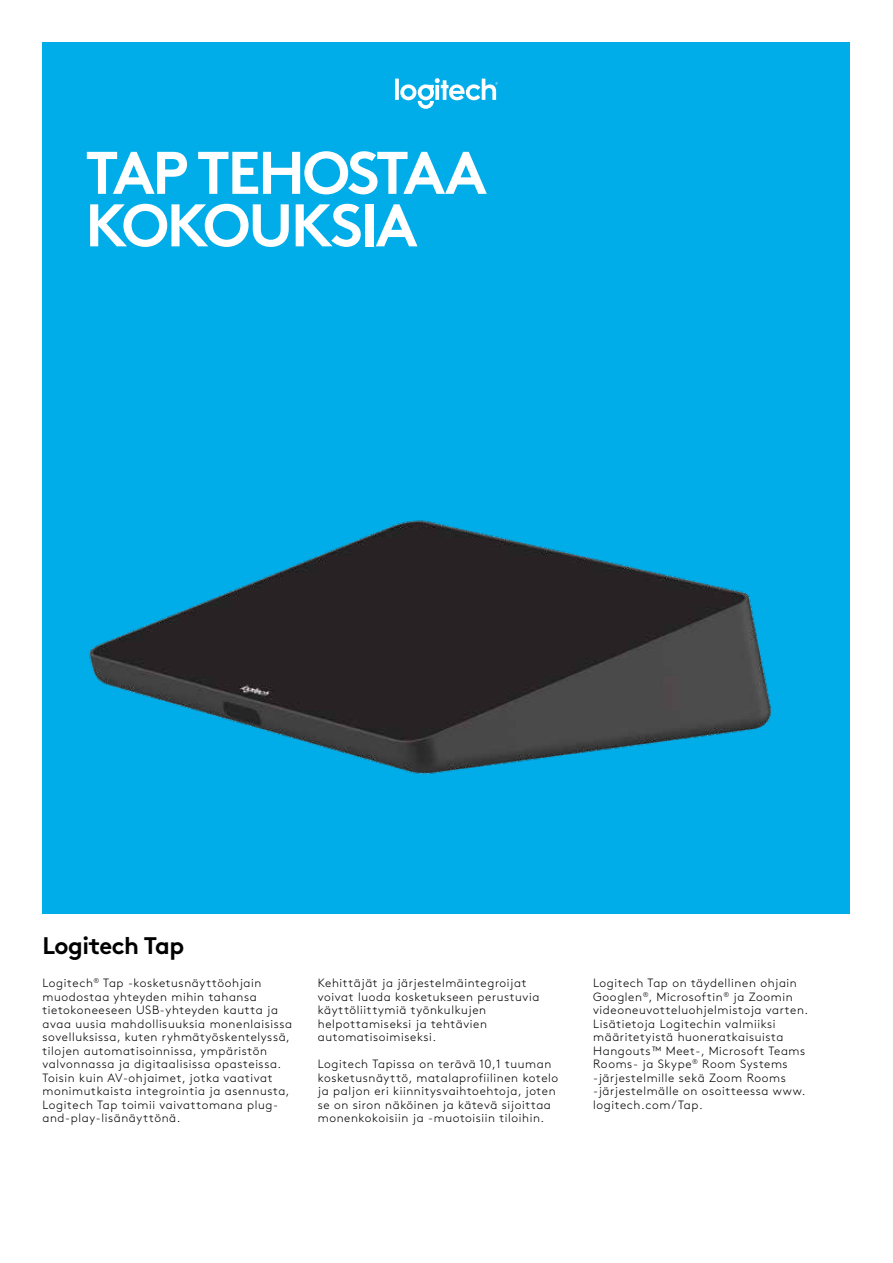
<style>
.page{position:relative;width:893px;height:1263px;background:#fff}
.page>*{position:absolute;margin:0;border:0;box-sizing:border-box;transform-origin:0 0}
.t1{font:700 60px/52.5px "Brown Pro";letter-spacing:-.04em;color:#fff}
.t2{font:700 24px "Brown Pro";letter-spacing:-.025em;color:#000}
.t3{font:300 12px/13.5px "Brown Pro";letter-spacing:.05em;color:#000}
</style>
<div class="page">
<div style="left:43px;top:43px;width:807px;height:871px;background:#00ade9"></div>
<img style="left:88px;top:520px;width:683px;height:254px">
<svg style="left:395px;top:78px;width:103px;height:31px"></svg>
<h1 class="t1" style="left:85px;top:140px;width:403px">TAP TEHOSTAA<br>KOKOUKSIA</h1>
<h2 class="t2" style="left:43px;top:926px;width:143px">Logitech Tap</h2>
<p class="t3" style="left:43px;top:975px;width:251px">Logitech<sup>®</sup> Tap -kosketusnäyttöohjain muodostaa yhteyden mihin tahansa tietokoneeseen USB-yhteyden kautta ja avaa uusia mahdollisuuksia monenlaisissa sovelluksissa, kuten ryhmätyöskentelyssä, tilojen automatisoinnissa, ympäristön valvonnassa ja digitaalisissa opasteissa.<br>Toisin kuin AV-ohjaimet, jotka vaativat monimutkaista integrointia ja asennusta, Logitech Tap toimii vaivattomana plug&shy;and-play-lisänäyttönä.</p>
<p class="t3" style="left:318px;top:975px;width:223px">Kehittäjät ja järjestelmäintegroijat voivat luoda kosketukseen perustuvia käyttöliittymiä työnkulkujen helpottamiseksi ja tehtävien automatisoimiseksi.</p>
<p class="t3" style="left:318px;top:1056px;width:242px">Logitech Tapissa on terävä 10,1 tuuman kosketusnäyttö, matalaprofiilinen kotelo ja paljon eri kiinnitysvaihtoehtoja, joten se on siron näköinen ja kätevä sijoittaa monenkokoisiin ja -muotoisiin tiloihin.</p>
<p class="t3" style="left:593px;top:975px;width:217px">Logitech Tap on täydellinen ohjain Googlen<sup>®</sup>, Microsoftin<sup>®</sup> ja Zoomin videoneuvotteluohjelmistoja varten.<br>Lisätietoja Logitechin valmiiksi määritetyistä huoneratkaisuista Hangouts™ Meet-, Microsoft Teams Rooms- ja Skype<sup>®</sup> Room Systems -järjestelmille sekä Zoom Rooms -järjestelmälle on osoitteessa www. logitech.com/Tap.</p>
</div>
